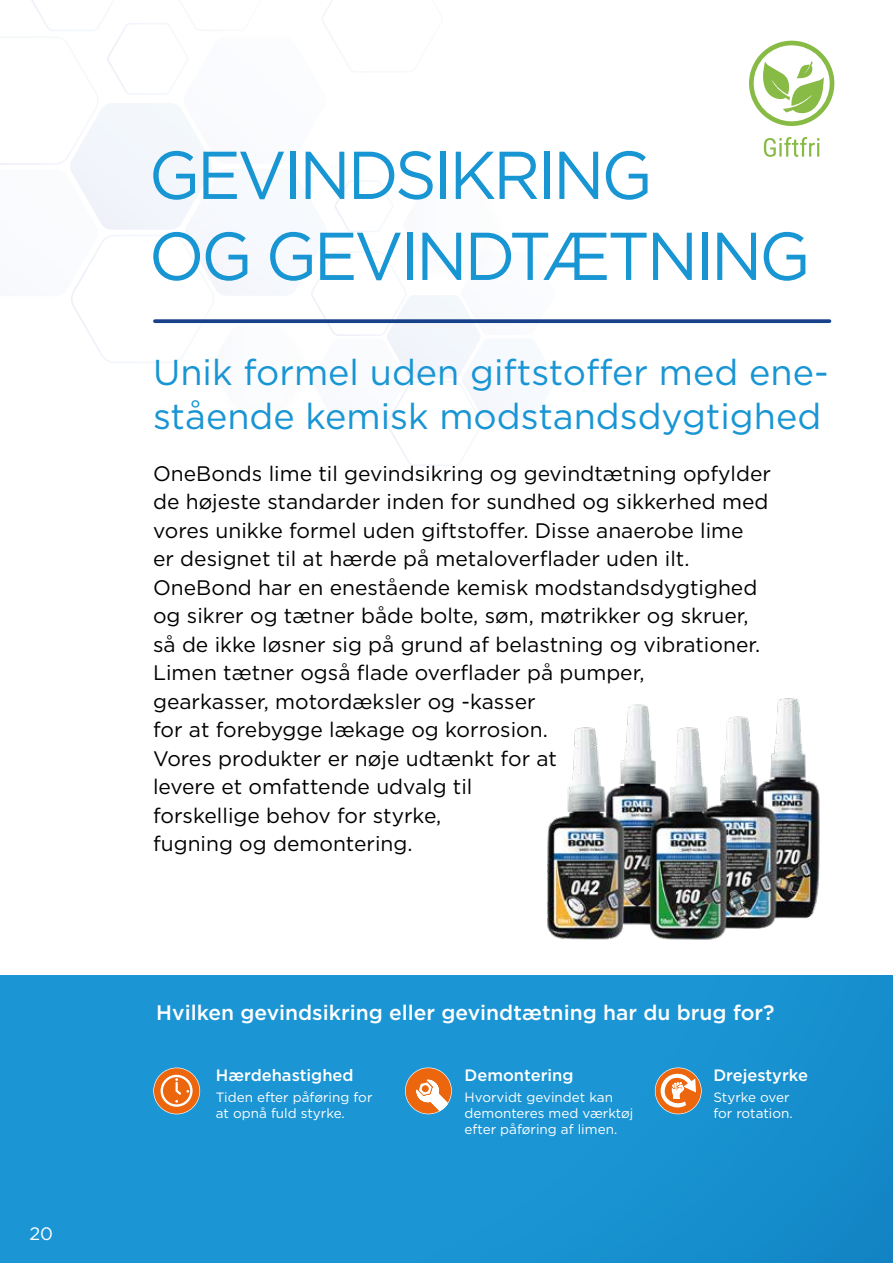
<style>
.page{position:relative;width:893px;height:1263px;background:#fff}
.page>*{position:absolute;margin:0;border:0;box-sizing:border-box;transform-origin:0 0}
.t1{font:67.5px/81px "Gotham";letter-spacing:-.05em;color:#1895d3}
.t2{font:36px/43.2px "Gotham";color:#1895d3}
.t3{font:21px/28.5px "Gotham";color:#000}
.t4{font:500 21px "Gotham";color:#fff}
.t5{font:18px "Gotham";color:#fff}
.t6{font:500 16.5px "Gotham";color:#fff}
.t7{font:13.5px/16.2px "Gotham";color:#fff}
</style>
<div class="page">
<div style="left:0;top:975px;width:893px;height:288px;background:#1b95d4"></div>
<svg style="left:0;top:0;width:556px;height:466px"></svg>
<svg style="left:155px;top:319px;width:674px;height:4px;background:#274f91"></svg>
<img style="left:547px;top:698px;width:273px;height:242px">
<svg style="left:749px;top:41px;width:85px;height:85px"></svg>
<svg style="left:764px;top:137px;width:55px;height:20px"></svg>
<svg style="left:153px;top:1067px;width:47px;height:47px"></svg>
<svg style="left:655px;top:1067px;width:47px;height:47px"></svg>
<svg style="left:405px;top:1067px;width:47px;height:47px"></svg>
<p class="t5" style="left:29px;top:1222px;width:25px">20</p>
<h1 class="t1" style="left:149px;top:133px;width:663px">GEVINDSIKRING<br>OG GEVINDTÆTNING</h1>
<h2 class="t2" style="left:153px;top:350px;width:677px">Unik formel uden giftstoffer med ene&shy;stående kemisk modstandsdygtighed</h2>
<p class="t3" style="left:153px;top:458px;width:619px">OneBonds lime til gevindsikring og gevindtætning opfylder de højeste standarder inden for sundhed og sikkerhed med vores unikke formel uden giftstoffer. Disse anaerobe lime<br>er designet til at hærde på metaloverflader uden ilt.<br>OneBond har en enestående kemisk modstandsdygtighed og sikrer og tætner både bolte, søm, møtrikker og skruer, så de ikke løsner sig på grund af belastning og vibrationer.<br>Limen tætner også flade overflader på pumper,<br>gearkasser, motordæksler og -kasser<br>for at forebygge lækage og korrosion.<br>Vores produkter er nøje udtænkt for at<br>levere et omfattende udvalg til<br>forskellige behov for styrke,<br>fugning og demontering.</p>
<p class="t4" style="left:156px;top:999px;width:620px">Hvilken gevindsikring eller gevindtætning har du brug for?</p>
<p class="t6" style="left:216px;top:1065px;width:139px">Hærdehastighed</p>
<p class="t7" style="left:216px;top:1089px;width:158px">Tiden efter påføring for at opnå fuld styrke.</p>
<p class="t6" style="left:465px;top:1065px;width:110px">Demontering</p>
<p class="t7" style="left:465px;top:1089px;width:170px">Hvorvidt gevindet kan demonteres med værktøj efter påføring af limen.</p>
<p class="t6" style="left:713px;top:1065px;width:96px">Drejestyrke</p>
<p class="t7" style="left:713px;top:1089px;width:81px">Styrke over for rotation.</p>
</div>
